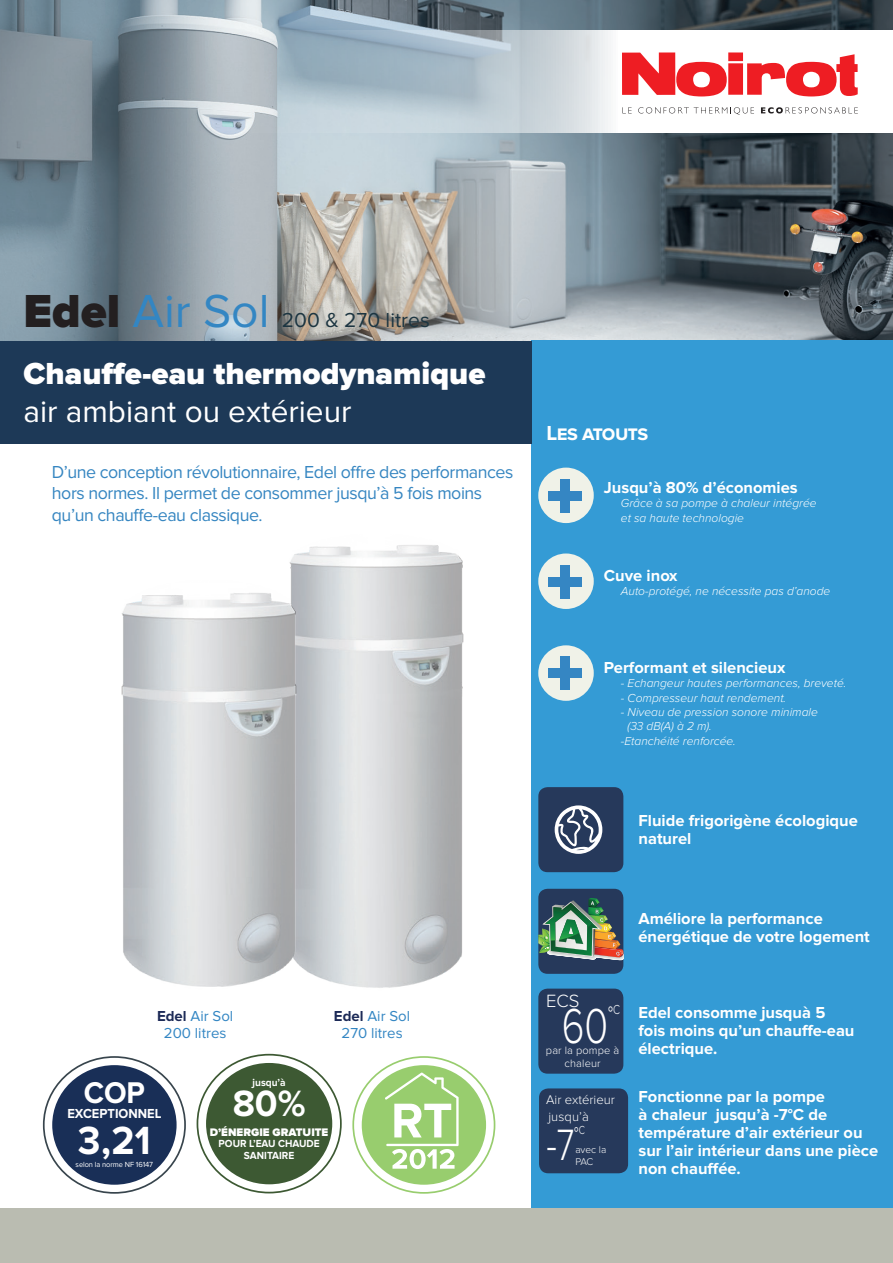
<style>
.page{position:relative;width:893px;height:1263px;background:#fff}
.page>*{position:absolute;margin:0;border:0;box-sizing:border-box;transform-origin:0 0}
.t1{font:300 50.85px "Proxima Nova";color:#fff;scale:.77 1}
.t2{font:48px "Proxima Nova";color:#3386c3}
.t3{font:300 45.45px "Proxima Nova";color:#fff;scale:.77 1}
.t4{font:700 40.8px "Proxima Nova";color:#fff;scale:.95 1}
.t5{font:700 37.95px "Proxima Nova";color:#fff}
.t6{font:900 31.5px "Proxima Nova";color:#fff}
.t7{font:31.5px "Proxima Nova";color:#fff}
.t8{font:700 31.05px "Proxima Nova";color:#fff;scale:.95 1}
.t9{font:21px "Proxima Nova";color:#1c3541}
.t10{font:700 21px "Proxima Nova";letter-spacing:-.025em;color:#fff}
.t11{font:300 18.45px "Proxima Nova";color:#fff}
.t12{font:18px/21.6px "Proxima Nova";letter-spacing:-.025em;color:#3686c1}
.t13{font:700 16.5px/18px "Proxima Nova";color:#fff}
.t14{font:15px/16.5px "Proxima Nova";color:#3386c3;text-align:center}
.t15{font:700 13.5px "Proxima Nova";color:#fff;scale:.95 1}
.t16{font:300 13.05px/17.2px "Proxima Nova";color:#fff}
.t17{font:italic 300 12px/14.4px "Proxima Nova";color:#fff}
.t18{font:900 11.4px "Proxima Nova";color:#fff}
.t19{font:300 11.1px/13.6px "Proxima Nova";letter-spacing:.01em;color:#fff;text-align:center}
.t20{font:700 10.65px/11.9px "Proxima Nova";color:#fff;text-align:center;scale:.95 1}
.t21{font:300 10.2px/12.1px "Proxima Nova";color:#fff}
.t22{font:7.65px "Proxima Nova";letter-spacing:-.01em;color:#fff}
.s1{font-weight:900;color:#231f20}
.s2{font-weight:700;color:#1c2a57}
</style>
<div class="page">
<img style="left:0;top:0;width:893px;height:341px">
<div style="left:531px;top:341px;width:362px;height:922px;background:#349bd5"></div>
<div style="left:0;top:1209px;width:893px;height:54px;background:#babcb1"></div>
<svg style="left:10px;top:31px;width:883px;height:102px"></svg>
<svg style="left:622px;top:51px;width:236px;height:45px"></svg>
<svg style="left:622px;top:107px;width:10px;height:6px"></svg>
<svg style="left:638px;top:107px;width:116px;height:8px"></svg>
<svg style="left:761px;top:107px;width:97px;height:6px"></svg>
<div style="left:0;top:341px;width:532px;height:102px;background:#1d3957"></div>
<img style="left:289px;top:545px;width:175px;height:443px">
<img style="left:121px;top:577px;width:183px;height:479px">
<div style="left:538px;top:468px;width:56px;height:55px;background:#f0f2e8;border-radius:50%"></div>
<div style="left:561px;top:479px;width:9px;height:34px;background:#3586c3"></div>
<div style="left:548px;top:491px;width:34px;height:9px;background:#3586c3"></div>
<div style="left:538px;top:553px;width:56px;height:56px;background:#f0f2e8;border-radius:50%"></div>
<div style="left:561px;top:564px;width:9px;height:34px;background:#3586c3"></div>
<div style="left:548px;top:577px;width:34px;height:9px;background:#3586c3"></div>
<div style="left:538px;top:645px;width:56px;height:56px;background:#f0f2e8;border-radius:50%"></div>
<div style="left:561px;top:656px;width:9px;height:34px;background:#3586c3"></div>
<div style="left:548px;top:669px;width:34px;height:9px;background:#3586c3"></div>
<div style="left:538px;top:988px;width:85px;height:86px;background:#26395b;border-radius:9px"></div>
<div style="left:538px;top:889px;width:85px;height:85px;background:#26395b;border-radius:9px"></div>
<img style="left:538px;top:898px;width:85px;height:62px">
<div style="left:538px;top:787px;width:85px;height:85px;background:#26395b;border-radius:9px"></div>
<svg style="left:555px;top:805px;width:47px;height:49px"></svg>
<div style="left:539px;top:1088px;width:89px;height:85px;background:#26395b;border-radius:9px"></div>
<svg style="left:44px;top:1057px;width:141px;height:136px"></svg>
<div style="left:52px;top:1065px;width:125px;height:120px;background:#192f57;border-radius:50%"></div>
<svg style="left:197px;top:1055px;width:144px;height:137px"></svg>
<div style="left:206px;top:1063px;width:126px;height:121px;background:#3d5933;border-radius:50%"></div>
<svg style="left:353px;top:1057px;width:142px;height:136px"></svg>
<div style="left:362px;top:1065px;width:124px;height:120px;background:#98cd6e;border-radius:50%"></div>
<svg style="left:385px;top:1072px;width:74px;height:97px"></svg>
<h2 class="t2" style="left:24px;top:283px;width:247px"><span class="s1">Edel</span> Air Sol</h2>
<p class="t9" style="left:282px;top:308px;width:149px">200 &amp; 270 litres</p>
<h3 class="t6" style="left:24px;top:355px;width:463px">Chauffe-eau thermodynamique</h3>
<h3 class="t7" style="left:24px;top:393px;width:330px">air ambiant ou extérieur</h3>
<p class="t12" style="left:52px;top:461px;width:463px">D’une conception révolutionnaire, Edel offre des performances hors normes. Il permet de consommer jusqu’à 5 fois moins qu’un chauffe-eau classique.</p>
<p class="t10" style="left:546px;top:421px;width:103px">Les atouts</p>
<p class="t13" style="left:604px;top:479px;width:195px">Jusqu’à 80% d’économies</p>
<p class="t17" style="left:621px;top:496px;width:197px">Grâce à sa pompe à chaleur intégrée et sa haute technologie</p>
<p class="t13" style="left:604px;top:567px;width:75px">Cuve inox</p>
<p class="t17" style="left:621px;top:584px;width:211px">Auto-protégé, ne nécessite pas d’anode</p>
<p class="t13" style="left:604px;top:659px;width:183px">Performant et silencieux</p>
<p class="t17" style="left:621px;top:676px;width:227px">- Echangeur hautes performances, breveté.</p>
<p class="t17" style="left:621px;top:691px;width:167px">- Compresseur haut rendement.</p>
<p class="t17" style="left:621px;top:705px;width:199px">- Niveau de pression sonore minimale</p>
<p class="t17" style="left:628px;top:719px;width:86px">(33 dB(A) à 2 m).</p>
<p class="t17" style="left:621px;top:734px;width:116px">-Etanchéité renforcée.</p>
<p class="t13" style="left:638px;top:811px;width:221px">Fluide frigorigène écologique naturel</p>
<p class="t13" style="left:638px;top:910px;width:233px">Améliore la performance énergétique de votre logement</p>
<p class="t11" style="left:546px;top:990px;width:35px">ECS</p>
<p class="t19" style="left:546px;top:1043px;width:75px">par la pompe à chaleur</p>
<p class="t14" style="left:157px;top:1008px;width:78px"><span class="s2">Edel</span> Air Sol<br>200 litres</p>
<h1 class="t1" style="left:562px;top:997px;width:77px">60<sup>°</sup><sup>C</sup></h1>
<p class="t14" style="left:334px;top:1008px;width:78px"><span class="s2">Edel</span> Air Sol<br>270 litres</p>
<h3 class="t8" style="left:84px;top:1075px;width:66px">COP</h3>
<p class="t15" style="left:67px;top:1106px;width:101px">EXCEPTIONNEL</p>
<h3 class="t4" style="left:78px;top:1117px;width:78px">3,21</h3>
<p class="t22" style="left:76px;top:1160px;width:79px">selon la norme NF 16147</p>
<p class="t20" style="left:253px;top:1076px;width:36px">jusqu’à</p>
<h3 class="t5" style="left:233px;top:1082px;width:74px">80%</h3>
<p class="t18" style="left:210px;top:1125px;width:120px">D’ÉNERGIE GRATUITE</p>
<p class="t20" style="left:219px;top:1138px;width:108px">POUR L’EAU CHAUDE<br>SANITAIRE</p>
<p class="t16" style="left:546px;top:1091px;width:70px">Air extérieur jusqu’à</p>
<h3 class="t3" style="left:546px;top:1119px;width:52px">-7<sup>°</sup><sup>C</sup></h3>
<p class="t21" style="left:575px;top:1144px;width:33px">avec la<br>PAC</p>
<p class="t13" style="left:638px;top:1004px;width:218px">Edel consomme jusquà 5 fois moins qu’un chauffe-eau électrique.</p>
<p class="t13" style="left:638px;top:1087px;width:241px">Fonctionne par la pompe<br>à chaleur jusqu’à -7°C de température d’air extérieur ou sur l’air intérieur dans une pièce non chauffée.</p>
</div>
